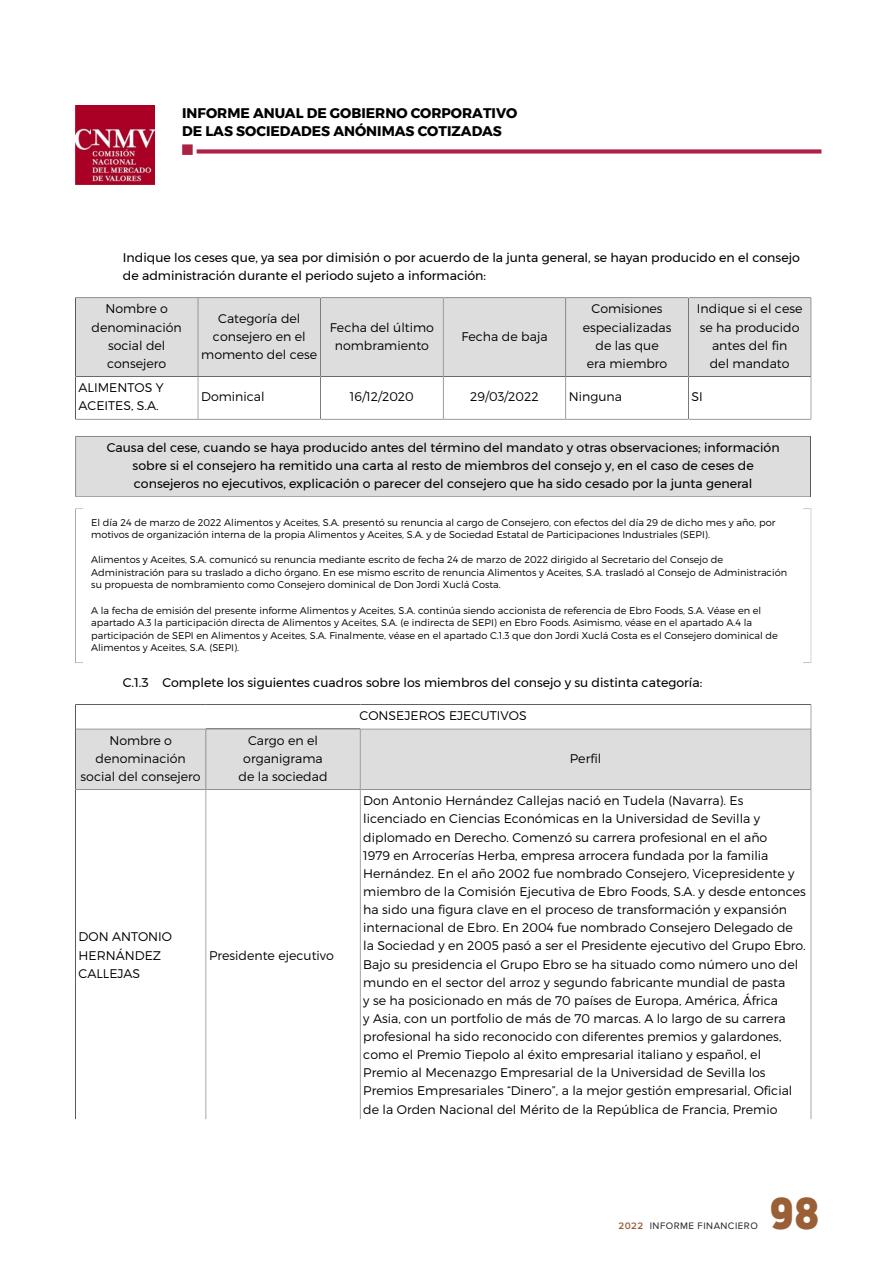
<style>
.page{position:relative;width:893px;height:1263px;background:#fff}
.page>*{position:absolute;margin:0;border:0;box-sizing:border-box;transform-origin:0 0}
.t1{font:700 45px "Platform";color:#9b5f36}
.t2{font:700 13.95px/18.1px "Montserrat";color:#000}
.t3{font:300 12.6px/18.1px "Montserrat";color:#000;text-align:center}
.t4{font:12.6px/18.1px "Montserrat";color:#000}
.t5{font:300 9.75px/12.6px "Montserrat";color:#000}
.t6{font:9.75px "Proxima Nova";letter-spacing:.05em;color:#231f20}
.s1{font-weight:600;color:#9b5f36}
</style>
<div class="page">
<img style="left:75px;top:105px;width:80px;height:79px">
<div style="left:182px;top:144px;width:11px;height:11px;background:#ad2144"></div>
<div style="left:197px;top:149px;width:624px;height:5px;background:#ad2144"></div>
<svg style="left:75px;top:297px;width:737px;height:123px"></svg>
<hr style="left:688px;top:377px;width:1px;height:42px;background:#000">
<div style="left:75px;top:436px;width:736px;height:61px;background:#dedddd"></div>
<svg style="left:75px;top:508px;width:8px;height:155px"></svg>
<svg style="left:803px;top:508px;width:9px;height:155px"></svg>
<svg style="left:75px;top:704px;width:737px;height:415px"></svg>
<hr style="left:360px;top:790px;width:1px;height:329px;background:#000">
<p class="t2" style="left:182px;top:104px;width:337px">INFORME ANUAL DE GOBIERNO CORPORATIVO<br>DE LAS SOCIEDADES ANÓNIMAS COTIZADAS</p>
<p class="t4" style="left:123px;top:248px;width:678px">Indique los ceses que, ya sea por dimisión o por acuerdo de la junta general, se hayan producido en el consejo de administración durante el periodo sujeto a información:</p>
<p class="t3" style="left:92px;top:300px;width:92px">Nombre o denominación social del consejero</p>
<p class="t3" style="left:201px;top:309px;width:118px">Categoría del consejero en el momento del cese</p>
<p class="t3" style="left:330px;top:318px;width:106px">Fecha del último nombramiento</p>
<p class="t3" style="left:461px;top:327px;width:88px">Fecha de baja</p>
<p class="t3" style="left:583px;top:300px;width:90px">Comisiones especializadas de las que<br>era miembro</p>
<p class="t3" style="left:697px;top:300px;width:107px">Indique si el cese se ha producido antes del fin<br>del mandato</p>
<p class="t3" style="left:79px;top:378px;width:87px;text-align:left">ALIMENTOS Y<br>ACEITES, S.A.</p>
<p class="t3" style="left:201px;top:388px;width:65px">Dominical</p>
<p class="t3" style="left:350px;top:388px;width:65px">16/12/2020</p>
<p class="t3" style="left:470px;top:388px;width:70px">29/03/2022</p>
<p class="t3" style="left:569px;top:388px;width:55px">Ninguna</p>
<p class="t3" style="left:691px;top:388px;width:13px">SI</p>
<p class="t4" style="left:107px;top:438px;width:674px;text-align:center">Causa del cese, cuando se haya producido antes del término del mandato y otras observaciones; información sobre si el consejero ha remitido una carta al resto de miembros del consejo y, en el caso de ceses de consejeros no ejecutivos, explicación o parecer del consejero que ha sido cesado por la junta general</p>
<p class="t5" style="left:91px;top:516px;width:686px">El día 24 de marzo de 2022 Alimentos y Aceites, S.A. presentó su renuncia al cargo de Consejero, con efectos del día 29 de dicho mes y año, por motivos de organización interna de la propia Alimentos y Aceites, S.A. y de Sociedad Estatal de Participaciones Industriales (SEPI).</p>
<p class="t5" style="left:91px;top:553px;width:697px">Alimentos y Aceites, S.A. comunicó su renuncia mediante escrito de fecha 24 de marzo de 2022 dirigido al Secretario del Consejo de<br>Administración para su traslado a dicho órgano. En ese mismo escrito de renuncia Alimentos y Aceites, S.A. trasladó al Consejo de Administración su propuesta de nombramiento como Consejero dominical de Don Jordi Xuclá Costa.</p>
<p class="t5" style="left:91px;top:604px;width:688px">A la fecha de emisión del presente informe Alimentos y Aceites, S.A. continúa siendo accionista de referencia de Ebro Foods, S.A. Véase en el apartado A.3 la participación directa de Alimentos y Aceites, S.A. (e indirecta de SEPI) en Ebro Foods. Asimismo, véase en el apartado A.4 la participación de SEPI en Alimentos y Aceites, S.A. Finalmente, véase en el apartado C.1.3 que don Jordi Xuclá Costa es el Consejero dominical de Alimentos y Aceites, S.A. (SEPI).</p>
<p class="t4" style="left:123px;top:673px;width:581px">C.1.3 Complete los siguientes cuadros sobre los miembros del consejo y su distinta categoría:</p>
<p class="t3" style="left:360px;top:706px;width:169px">CONSEJEROS EJECUTIVOS</p>
<p class="t3" style="left:81px;top:731px;width:122px">Nombre o denominación social del consejero</p>
<p class="t3" style="left:238px;top:731px;width:91px">Cargo en el organigrama de la sociedad</p>
<p class="t3" style="left:570px;top:749px;width:33px">Perfil</p>
<p class="t3" style="left:79px;top:928px;width:95px;text-align:left">DON ANTONIO<br>HERNÁNDEZ<br>CALLEJAS</p>
<p class="t3" style="left:209px;top:946px;width:126px">Presidente ejecutivo</p>
<p class="t3" style="left:363px;top:791px;width:444px;text-align:left">Don Antonio Hernández Callejas nació en Tudela (Navarra). Es licenciado en Ciencias Económicas en la Universidad de Sevilla y diplomado en Derecho. Comenzó su carrera profesional en el año<br>1979 en Arrocerías Herba, empresa arrocera fundada por la familia Hernández. En el año 2002 fue nombrado Consejero, Vicepresidente y miembro de la Comisión Ejecutiva de Ebro Foods, S.A. y desde entonces ha sido una figura clave en el proceso de transformación y expansión internacional de Ebro. En 2004 fue nombrado Consejero Delegado de la Sociedad y en 2005 pasó a ser el Presidente ejecutivo del Grupo Ebro.<br>Bajo su presidencia el Grupo Ebro se ha situado como número uno del mundo en el sector del arroz y segundo fabricante mundial de pasta<br>y se ha posicionado en más de 70 países de Europa, América, África<br>y Asia, con un portfolio de más de 70 marcas. A lo largo de su carrera profesional ha sido reconocido con diferentes premios y galardones, como el Premio Tiepolo al éxito empresarial italiano y español, el Premio al Mecenazgo Empresarial de la Universidad de Sevilla los Premios Empresariales “Dinero”, a la mejor gestión empresarial, Oficial de la Orden Nacional del Mérito de la República de Francia, Premio</p>
<p class="t6" style="left:618px;top:1220px;width:141px"><span class="s1">2022</span> INFORME FINANCIERO</p>
<h1 class="t1" style="left:770px;top:1180px;width:50px">98</h1>
</div>
